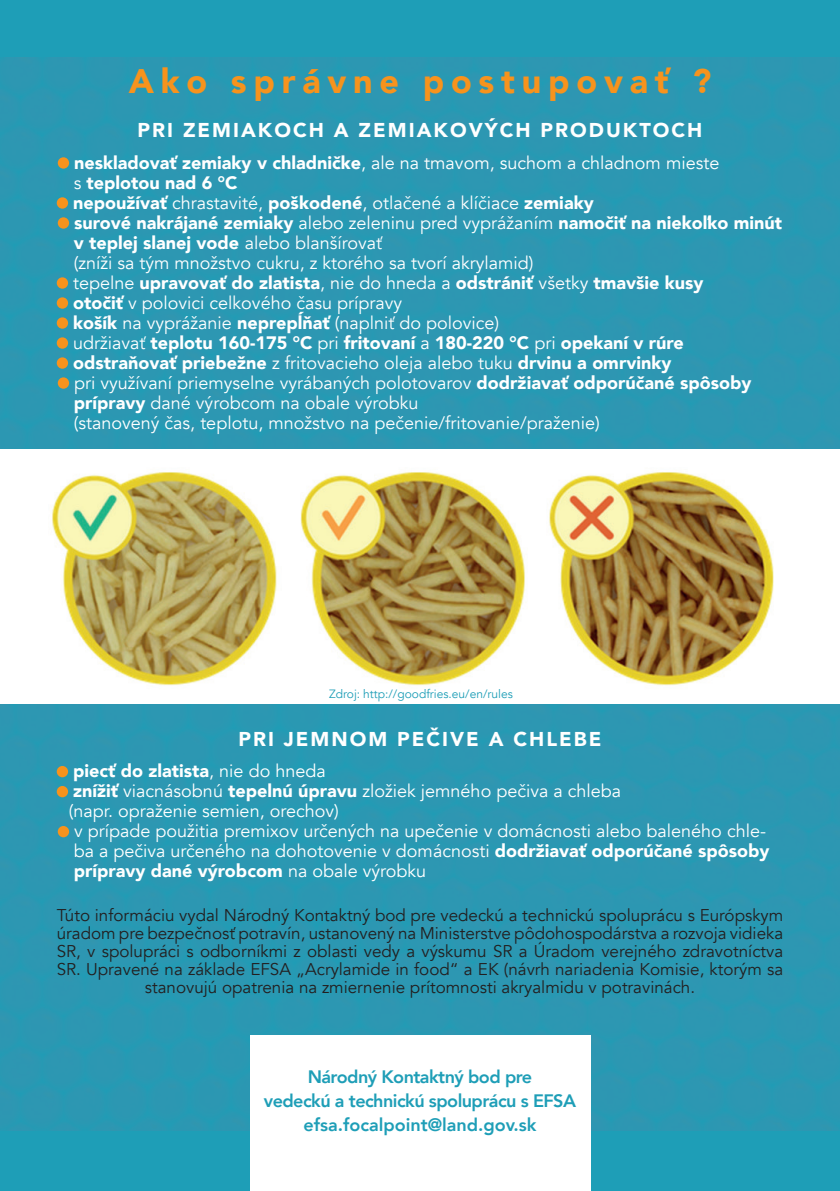
<style>
.page{position:relative;width:840px;height:1191px;background:#fff}
.page>*{position:absolute;margin:0;border:0;box-sizing:border-box;transform-origin:0 0}
.t1{font:900 34px "Avenir";letter-spacing:.2em;color:#f7931d}
.t2{font:900 20px "Avenir";letter-spacing:.1em;color:#fff}
.t3{font:18px/20px "Avenir";color:#fff}
.t4{font:800 18px/24px "Avenir";letter-spacing:-.03em;color:#1e9eb7;text-align:center}
.t5{font:17px/18px "Avenir";color:#231f20;text-align:center}
.t6{font:12px "Avenir";color:#1e9eb7}
.s1{font-weight:900}
</style>
<div class="page">
<div style="left:0;top:0;width:839px;height:1191px;background:#1e9eb7"></div>
<div style="left:0;top:58px;width:839px;height:1072px;background:#2c97b2"></div>
<img style="left:0;top:449px;width:839px;height:254px">
<div style="left:58px;top:157px;width:11px;height:12px;background:#f7931d;border-radius:50%"></div>
<div style="left:57px;top:197px;width:11px;height:12px;background:#f7931d;border-radius:50%"></div>
<div style="left:58px;top:217px;width:11px;height:12px;background:#f7931d;border-radius:50%"></div>
<div style="left:57px;top:277px;width:11px;height:12px;background:#f7931d;border-radius:50%"></div>
<div style="left:57px;top:297px;width:11px;height:12px;background:#f7931d;border-radius:50%"></div>
<div style="left:57px;top:317px;width:11px;height:12px;background:#f7931d;border-radius:50%"></div>
<div style="left:57px;top:337px;width:11px;height:12px;background:#f7931d;border-radius:50%"></div>
<div style="left:57px;top:357px;width:11px;height:12px;background:#f7931d;border-radius:50%"></div>
<div style="left:58px;top:377px;width:11px;height:12px;background:#f7931d;border-radius:50%"></div>
<div style="left:249px;top:1035px;width:341px;height:156px;background:#fff"></div>
<div style="left:57px;top:766px;width:11px;height:11px;background:#f7931d;border-radius:50%"></div>
<div style="left:57px;top:786px;width:11px;height:11px;background:#f7931d;border-radius:50%"></div>
<div style="left:58px;top:826px;width:11px;height:11px;background:#f7931d;border-radius:50%"></div>
<h1 class="t1" style="left:129px;top:52px;width:583px">Ako správne postupovať ?</h1>
<p class="t2" style="left:137px;top:113px;width:566px">PRI ZEMIAKOCH A ZEMIAKOVÝCH PRODUKTOCH</p>
<p class="t3" style="left:73px;top:153px;width:710px"><span class="s1">neskladovať zemiaky v chladničke</span>, ale na tmavom, suchom a chladnom mieste<br>s <span class="s1">teplotou nad 6 °C<br>nepoužívať</span> chrastavité, <span class="s1">poškodené</span>, otlačené a klíčiace <span class="s1">zemiaky<br>surové nakrájané zemiaky</span> alebo zeleninu pred vyprážaním <span class="s1">namočiť na niekoľko minút v teplej slanej vode</span> alebo blanšírovať<br>(zníži sa tým množstvo cukru, z ktorého sa tvorí akrylamid)<br>tepelne <span class="s1">upravovať do zlatista</span>, nie do hneda a <span class="s1">odstrániť</span> všetky <span class="s1">tmavšie kusy<br>otočiť</span> v polovici celkového času prípravy<br><span class="s1">košík</span> na vyprážanie <span class="s1">neprepĺňať</span> (naplniť do polovice)<br>udržiavať <span class="s1">teplotu 160-175 °C</span> pri <span class="s1">fritovaní</span> a <span class="s1">180-220 °C</span> pri <span class="s1">opekaní v rúre odstraňovať priebežne</span> z fritovacieho oleja alebo tuku <span class="s1">drvinu a omrvinky<br></span>pri využívaní priemyselne vyrábaných polotovarov <span class="s1">dodržiavať odporúčané spôsoby prípravy</span> dané výrobcom na obale výrobku<br>(stanovený čas, teplotu, množstvo na pečenie/fritovanie/praženie)</p>
<p class="t6" style="left:329px;top:687px;width:185px">Zdroj: http://goodfries.eu/en/rules</p>
<p class="t2" style="left:238px;top:722px;width:364px">PRI JEMNOM PEČIVE A CHLEBE</p>
<p class="t3" style="left:69px;top:761px;width:702px"><span class="s1">piecť do zlatista</span>, nie do hneda<br><span class="s1">znížiť</span> viacnásobnú <span class="s1">tepelnú úpravu</span> zložiek jemného pečiva a chleba<br>(napr. opraženie semien, orechov)<br>v prípade použitia premixov určených na upečenie v domácnosti alebo baleného chle&shy;ba a pečiva určeného na dohotovenie v domácnosti <span class="s1">dodržiavať odporúčané spôsoby prípravy dané výrobcom</span> na obale výrobku</p>
<p class="t5" style="left:57px;top:906px;width:727px">Túto informáciu vydal Národný Kontaktný bod pre vedeckú a technickú spoluprácu s Európskym úradom pre bezpečnosť potravín, ustanovený na Ministerstve pôdohospodárstva a rozvoja vidieka SR, v spolupráci s odborníkmi z oblasti vedy a výskumu SR a Úradom verejného zdravotníctva SR. Upravené na základe EFSA „Acrylamide in food“ a EK (návrh nariadenia Komisie, ktorým sa stanovujú opatrenia na zmiernenie prítomnosti akryalmidu v potravinách.</p>
<p class="t4" style="left:264px;top:1064px;width:313px">Národný Kontaktný bod pre<br>vedeckú a technickú spoluprácu s EFSA efsa.focalpoint@land.gov.sk</p>
</div>
